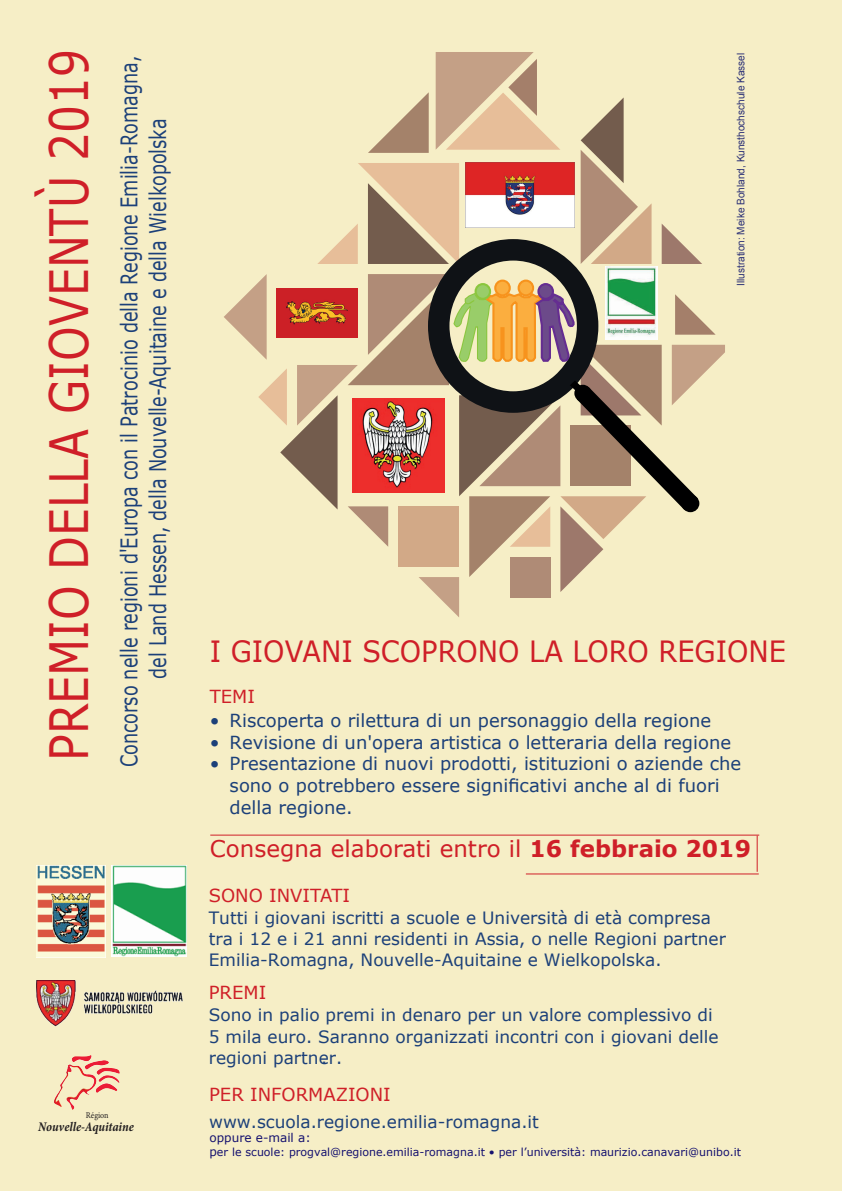
<style>
.page{position:relative;width:842px;height:1191px;background:#f6eec6}
.page>*{position:absolute;margin:0;border:0;box-sizing:border-box;transform-origin:0 0}
.t1{font:52.8px "Verdana";color:#cf1f28;scale:.83 1}
.t2{font:29.3px "Verdana";color:#cf1f28;scale:.93 1}
.t3{font:23px/28.7px "Verdana";color:#1c4079;scale:.77 1}
.t4{font:23px "Verdana";color:#cf1f28}
.t5{font:18px/21.6px "Verdana";color:#1c4079}
.t6{font:18px "Verdana";color:#cf1f28}
.t7{font:17px/21.6px "Verdana";color:#1c4079}
.t8{font:italic 700 condensed 13.3px "Minion Pro";letter-spacing:-.005em;color:#231f20}
.t9{font:12px "Verdana";color:#15116f}
.t10{font:11px "Verdana";color:#15116f}
.t11{font:10.4px "Arial";color:#2b3076;scale:.96 1}
.t12{font:8.8px "Minion Pro";color:#231f20;scale:.91 1}
.s1{font-weight:700}
.s2{font-size:12px}
</style>
<div class="page">
<img style="left:36px;top:865px;width:69px;height:92px">
<img style="left:36px;top:980px;width:147px;height:46px">
<img style="left:54px;top:1055px;width:55px;height:54px">
<hr style="left:210px;top:834px;width:549px;height:1px;background:#cf1f28">
<svg style="left:224px;top:52px;width:501px;height:565px"></svg>
<div style="left:476px;top:284px;width:14px;height:15px;background:#99cd69;border-radius:50%"></div>
<div style="left:474px;top:283px;width:17px;height:17px;border:2px solid #8bc63e;border-radius:50%"></div>
<div style="left:495px;top:281px;width:15px;height:14px;background:#fbae3f;border-radius:50%"></div>
<div style="left:494px;top:279px;width:17px;height:17px;border:2px solid #f7931d;border-radius:50%"></div>
<div style="left:519px;top:281px;width:14px;height:14px;background:#fbae3f;border-radius:50%"></div>
<div style="left:518px;top:279px;width:16px;height:17px;border:2px solid #f7931d;border-radius:50%"></div>
<div style="left:538px;top:284px;width:15px;height:15px;background:#6c4a8a;border-radius:50%"></div>
<div style="left:537px;top:283px;width:17px;height:17px;border:2px solid #652d91;border-radius:50%"></div>
<hr style="left:526px;top:873px;width:233px;height:1px;background:#cf1f28">
<hr style="left:757px;top:835px;width:1px;height:36px;background:#cf1f28">
<img style="left:111px;top:865px;width:75px;height:91px">
<h1 class="t1" style="left:33px;top:761px;width:859px;rotate:-90deg">PREMIO DELLA GIOVENTÙ 2019</h1>
<h3 class="t3" style="left:115px;top:679px;width:810px;text-indent:-89px;rotate:-90deg">Concorso nelle regioni d'Europa con il Patrocinio della Regione Emilia-Romagna, del Land Hessen, della Nouvelle-Aquitaine e della Wielkopolska</h3>
<p class="t12" style="left:86px;top:1109px;width:26px">Région</p>
<p class="t8" style="left:38px;top:1118px;width:97px">Nouvelle-Aquitaine</p>
<p class="t11" style="left:734px;top:286px;width:244px;rotate:-90deg">Illustration: Meike Bohland, Kunsthochschule Kassel</p>
<h2 class="t2" style="left:210px;top:631px;width:621px">I GIOVANI SCOPRONO LA LORO REGIONE</h2>
<p class="t6" style="left:210px;top:684px;width:47px">TEMI</p>
<p class="t5" style="left:210px;top:709px;width:503px">• Riscoperta o rilettura di un personaggio della regione</p>
<p class="t5" style="left:210px;top:731px;width:523px">• Revisione di un'opera artistica o letteraria della regione</p>
<p class="t5" style="left:230px;top:753px;width:513px;text-indent:-20px">• Presentazione di nuovi prodotti, istituzioni o aziende che sono o potrebbero essere significativi anche al di fuori della regione.</p>
<h3 class="t4" style="left:210px;top:833px;width:543px">Consegna elaborati entro il <span class="s1">16 febbraio 2019</span></h3>
<p class="t6" style="left:209px;top:883px;width:143px">SONO INVITATI</p>
<p class="t7" style="left:209px;top:906px;width:519px;line-height:21.2px">Tutti i giovani iscritti a scuole e Università di età compresa tra i 12 e i 21 anni residenti in Assia, o nelle Regioni partner<br>Emilia-Romagna, Nouvelle-Aquitaine e Wielkopolska.</p>
<p class="t6" style="left:209px;top:979px;width:59px">PREMI</p>
<p class="t7" style="left:209px;top:1003px;width:511px">Sono in palio premi in denaro per un valore complessivo di<br>5 mila euro. Saranno organizzati incontri con i giovani delle regioni partner. .</p>
<p class="t6" style="left:209px;top:1082px;width:183px">PER INFORMAZIONI</p>
<p class="t7" style="left:209px;top:1110px;width:331px">www.scuola.regione.emilia-romagna.it</p>
<p class="t9" style="left:209px;top:1129px;width:103px">oppure e-mail a:</p>
<p class="t10" style="left:209px;top:1144px;width:533px"><span class="s2">p</span>er le scuole: progval@regione.emilia-romagna.it • per l’università: maurizio.canavari@unibo.it</p>
</div>
